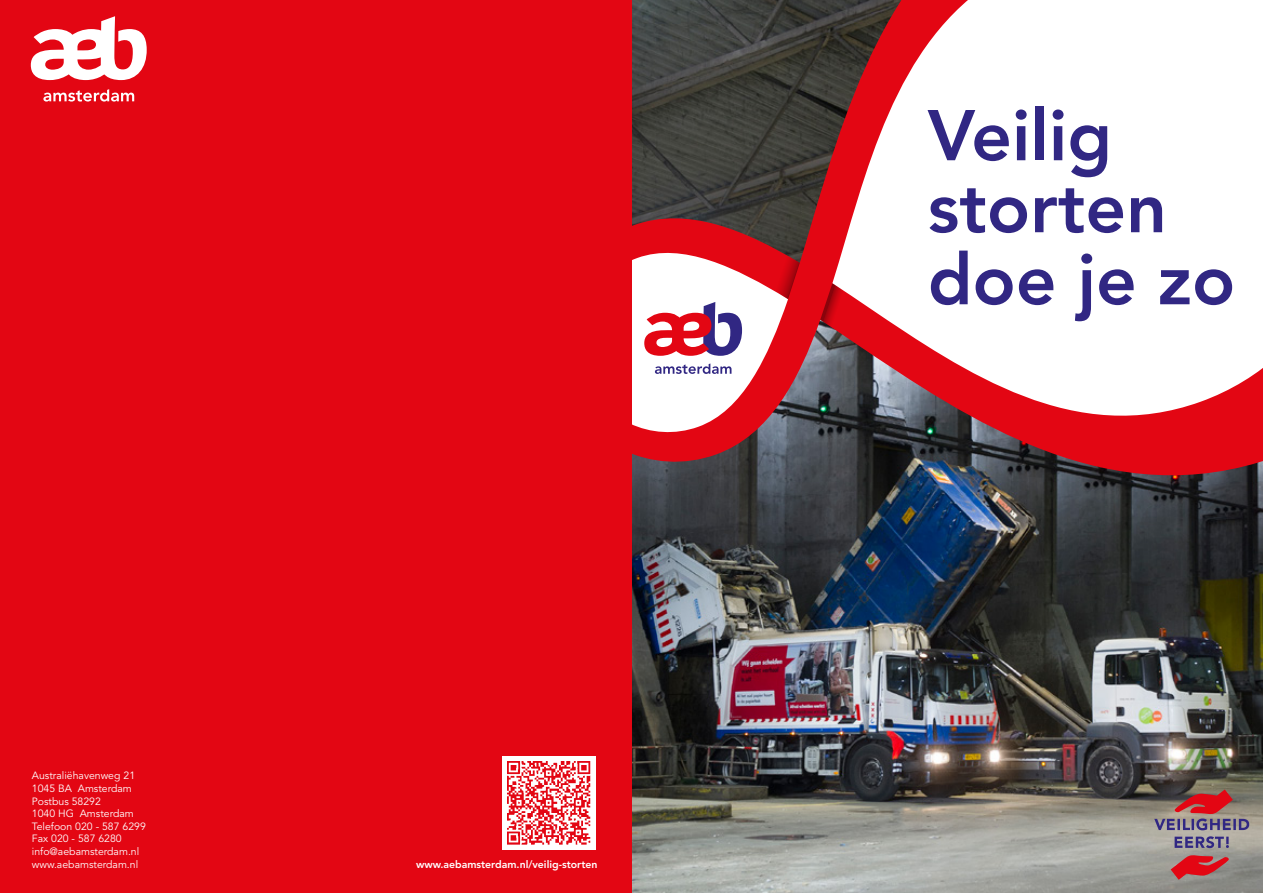
<style>
.page{position:relative;width:1263px;height:893px;background:#fff}
.page>*{position:absolute;margin:0;border:0;box-sizing:border-box;transform-origin:0 0}
.t1{font:800 70.95px/72px "Avenir";color:#312783}
.t2{font:10.5px/12.6px "Avenir";color:#fff}
.t3{font:800 10.5px "Avenir";color:#fff}
</style>
<div class="page">
<img style="left:631px;top:516px;width:632px;height:377px">
<svg style="left:631px;top:0;width:632px;height:516px"></svg>
<svg style="left:765px;top:250px;width:35px;height:50px;background:#cd222c"></svg>
<svg style="left:820px;top:283px;width:33px;height:50px;background:#ce242f"></svg>
<div style="left:0;top:0;width:631px;height:893px;background:#e30613"></div>
<svg style="left:43px;top:89px;width:91px;height:13px"></svg>
<svg style="left:31px;top:16px;width:116px;height:64px"></svg>
<svg style="left:655px;top:363px;width:76px;height:11px"></svg>
<svg style="left:644px;top:302px;width:98px;height:54px"></svg>
<div style="left:502px;top:756px;width:94px;height:94px;background:#fff"></div>
<img style="left:508px;top:762px;width:82px;height:83px">
<div style="left:1231px;top:0;width:32px;height:32px;background:#fff"></div>
<svg style="left:1174px;top:836px;width:55px;height:12px"></svg>
<svg style="left:1154px;top:789px;width:95px;height:41px;background:#8f5f65"></svg>
<svg style="left:1171px;top:854px;width:59px;height:26px;background:#ba4e52"></svg>
<p class="t2" style="left:32px;top:770px;width:116px">Australiëhavenweg 21<br>1045 BA Amsterdam<br>Postbus 58292<br>1040 HG Amsterdam<br>Telefoon 020 - 587 6299<br>Fax 020 - 587 6280 info@aebamsterdam.nl www.aebamsterdam.nl</p>
<p class="t3" style="left:416px;top:858px;width:183px">www.aebamsterdam.nl/veilig-storten</p>
<h1 class="t1" style="left:928px;top:99px;width:309px">Veilig storten doe je zo</h1>
</div>
